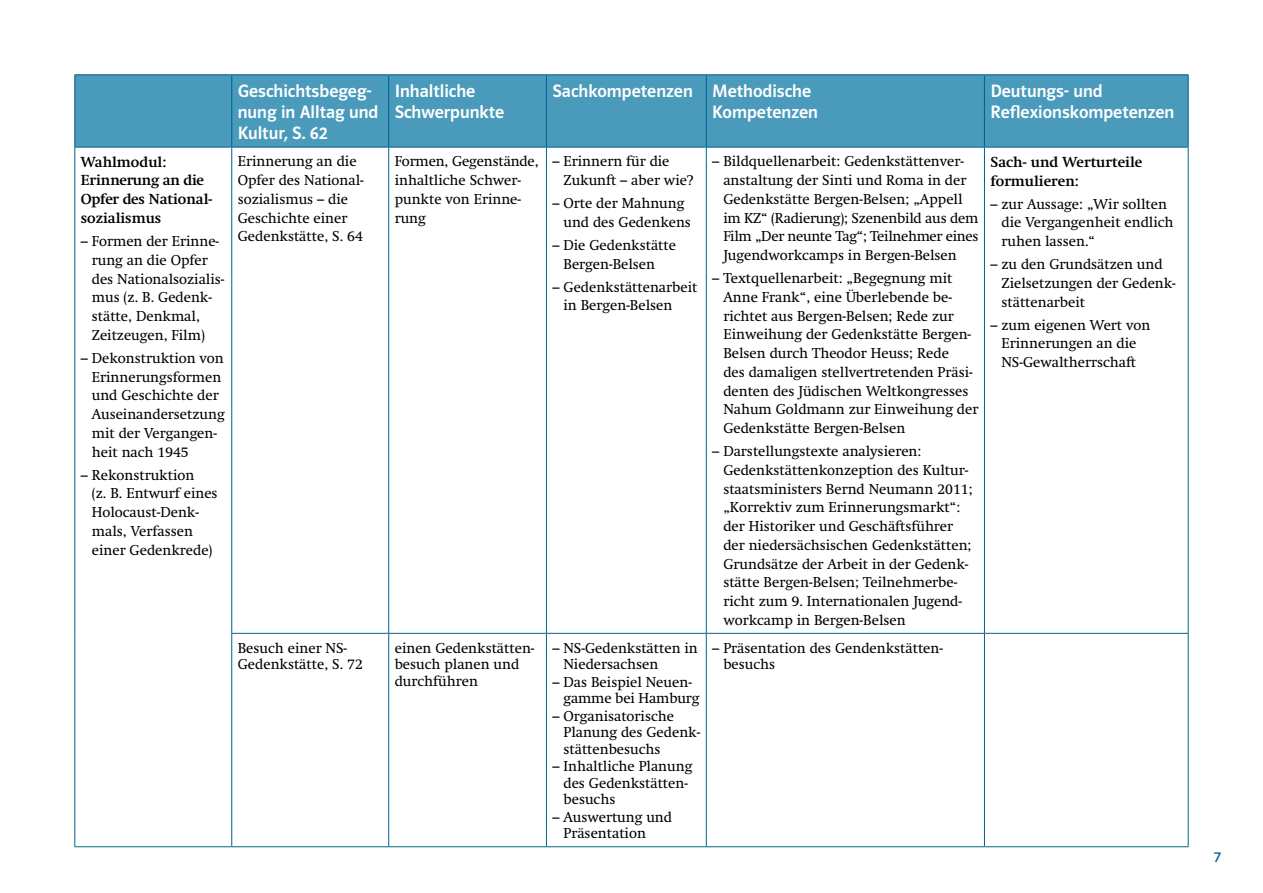
<style>
.page{position:relative;width:1263px;height:893px;background:#fff}
.page>*{position:absolute;margin:0;border:0;box-sizing:border-box;transform-origin:0 0}
.t1{font:18px/21px "Polo ST11 K Krftg";color:#fff}
.t2{font:15px "Polo ST11 K Buch";color:#00628b}
.t3{font:14.25px/18.8px "Klett Swift";color:#000}
.t4{font:700 14.25px/18.8px "Klett Swift";color:#000}
</style>
<div class="page">
<div style="left:75px;top:75px;width:1113px;height:72px;background:#499abb"></div>
<svg style="left:75px;top:148px;width:313px;height:698px"></svg>
<hr style="left:546px;top:75px;width:1px;height:72px;background:#00628b">
<hr style="left:706px;top:75px;width:1px;height:72px;background:#00628b">
<hr style="left:984px;top:75px;width:1px;height:72px;background:#00628b">
<hr style="left:388px;top:147px;width:1px;height:486px;background:#00628b">
<hr style="left:546px;top:147px;width:1px;height:486px;background:#00628b">
<hr style="left:706px;top:147px;width:1px;height:486px;background:#00628b">
<hr style="left:984px;top:147px;width:1px;height:486px;background:#00628b">
<hr style="left:388px;top:634px;width:1px;height:212px;background:#00628b">
<hr style="left:546px;top:634px;width:1px;height:212px;background:#00628b">
<hr style="left:706px;top:634px;width:1px;height:212px;background:#00628b">
<hr style="left:984px;top:634px;width:1px;height:212px;background:#00628b">
<hr style="left:388px;top:75px;width:1px;height:72px;background:#00628b">
<hr style="left:74px;top:75px;width:1px;height:72px;background:#00628b">
<hr style="left:231px;top:75px;width:1px;height:72px;background:#00628b">
<hr style="left:1188px;top:75px;width:1px;height:72px;background:#00628b">
<hr style="left:232px;top:74px;width:157px;height:1px;background:#00628b">
<hr style="left:389px;top:74px;width:157px;height:1px;background:#00628b">
<hr style="left:546px;top:74px;width:160px;height:1px;background:#00628b">
<hr style="left:706px;top:74px;width:278px;height:1px;background:#00628b">
<hr style="left:984px;top:74px;width:204px;height:1px;background:#00628b">
<hr style="left:232px;top:846px;width:157px;height:1px;background:#00628b">
<hr style="left:389px;top:846px;width:157px;height:1px;background:#00628b">
<hr style="left:546px;top:846px;width:160px;height:1px;background:#00628b">
<hr style="left:706px;top:846px;width:278px;height:1px;background:#00628b">
<hr style="left:984px;top:846px;width:204px;height:1px;background:#00628b">
<hr style="left:232px;top:147px;width:157px;height:1px;background:#00628b">
<hr style="left:389px;top:147px;width:157px;height:1px;background:#00628b">
<hr style="left:546px;top:147px;width:160px;height:1px;background:#00628b">
<hr style="left:706px;top:147px;width:278px;height:1px;background:#00628b">
<hr style="left:984px;top:147px;width:204px;height:1px;background:#00628b">
<hr style="left:1188px;top:147px;width:1px;height:486px;background:#00628b">
<hr style="left:231px;top:633px;width:158px;height:1px;background:#00628b">
<hr style="left:389px;top:633px;width:157px;height:1px;background:#00628b">
<hr style="left:546px;top:633px;width:160px;height:1px;background:#00628b">
<hr style="left:706px;top:633px;width:278px;height:1px;background:#00628b">
<hr style="left:984px;top:633px;width:204px;height:1px;background:#00628b">
<hr style="left:1188px;top:634px;width:1px;height:212px;background:#00628b">
<hr style="left:74px;top:74px;width:158px;height:1px;background:#00628b">
<hr style="left:74px;top:846px;width:158px;height:1px;background:#00628b">
<hr style="left:74px;top:147px;width:158px;height:1px;background:#00628b">
<hr style="left:74px;top:147px;width:1px;height:486px;background:#00628b">
<hr style="left:231px;top:147px;width:1px;height:486px;background:#00628b">
<hr style="left:74px;top:633px;width:1px;height:213px;background:#00628b">
<hr style="left:231px;top:634px;width:1px;height:212px;background:#00628b">
<p class="t4" style="left:81px;top:153px;width:133px">Wahlmodul:<br>Erinnerung an die<br>Opfer des National&shy;sozialismus</p>
<p class="t3" style="left:92px;top:232px;width:134px;text-indent:-11px">– Formen der Erinne&shy;rung an die Opfer des Nationalsozialis&shy;mus (z. B. Gedenk&shy;stätte, Denkmal,<br>Zeitzeugen, Film)</p>
<p class="t3" style="left:92px;top:349px;width:134px;text-indent:-11px">– Dekonstruktion von<br>Erinnerungsformen und Geschichte der<br>Auseinandersetzung mit der Vergangen&shy;heit nach 1945</p>
<p class="t3" style="left:92px;top:465px;width:127px;text-indent:-11px">– Rekonstruktion<br>(z. B. Entwurf eines<br>Holocaust-Denk&shy;mals, Verfassen einer Gedenkrede)</p>
<p class="t1" style="left:238px;top:81px;width:142px">Geschichtsbegeg&shy;nung in Alltag und<br>Kultur, S. 62</p>
<p class="t1" style="left:395px;top:81px;width:111px">Inhaltliche<br>Schwerpunkte</p>
<p class="t1" style="left:712px;top:81px;width:107px;text-indent:-160px">Sachkompetenzen Methodische<br>Kompetenzen</p>
<p class="t1" style="left:990px;top:81px;width:185px">Deutungs- und<br>Reflexionskompetenzen</p>
<p class="t3" style="left:238px;top:152px;width:127px">Erinnerung an die<br>Opfer des National&shy;sozialismus – die<br>Geschichte einer<br>Gedenkstätte, S. 64</p>
<p class="t3" style="left:395px;top:152px;width:145px">Formen, Gegenstände, inhaltliche Schwer&shy;punkte von Erinne&shy;rung</p>
<p class="t3" style="left:563px;top:152px;width:131px;text-indent:-11px">– Erinnern für die<br>Zukunft – aber wie?</p>
<p class="t3" style="left:563px;top:194px;width:129px;text-indent:-11px">– Orte der Mahnung und des Gedenkens</p>
<p class="t3" style="left:563px;top:236px;width:114px;text-indent:-11px">– Die Gedenkstätte<br>Bergen-Belsen</p>
<p class="t3" style="left:563px;top:277px;width:135px;text-indent:-11px">– Gedenkstättenarbeit in Bergen-Belsen</p>
<p class="t3" style="left:238px;top:640px;width:127px;line-height:16.5px">Besuch einer NS-<br>Gedenkstätte, S. 72</p>
<p class="t3" style="left:395px;top:640px;width:141px;line-height:16.5px">einen Gedenkstätten&shy;besuch planen und durchführen</p>
<p class="t3" style="left:563px;top:640px;width:136px;line-height:16.5px;text-indent:-11px">– NS-Gedenkstätten in<br>Niedersachsen</p>
<p class="t3" style="left:563px;top:674px;width:137px;line-height:16.5px;text-indent:-11px">– Das Beispiel Neuen&shy;gamme bei Hamburg</p>
<p class="t3" style="left:563px;top:708px;width:138px;line-height:16.5px;text-indent:-11px">– Organisatorische<br>Planung des Gedenk&shy;stättenbesuchs</p>
<p class="t3" style="left:563px;top:758px;width:130px;line-height:16.5px;text-indent:-11px">– Inhaltliche Planung des Gedenkstätten&shy;besuchs</p>
<p class="t3" style="left:563px;top:809px;width:110px;line-height:16.5px;text-indent:-11px">– Auswertung und<br>Präsentation</p>
<p class="t3" style="left:723px;top:152px;width:257px;text-indent:-11px">– Bildquellenarbeit: Gedenkstättenver&shy;anstaltung der Sinti und Roma in der Gedenkstätte Bergen-Belsen; „Appell im KZ“ (Radierung); Szenenbild aus dem Film „Der neunte Tag“; Teilnehmer eines Jugendworkcamps in Bergen-Belsen</p>
<p class="t3" style="left:723px;top:269px;width:257px;text-indent:-11px">– Textquellenarbeit: „Begegnung mit Anne Frank“, eine Überlebende be&shy;richtet aus Bergen-Belsen; Rede zur Einweihung der Gedenkstätte Bergen-Belsen durch Theodor Heuss; Rede<br>des damaligen stellvertretenden Präsi&shy;denten des Jüdischen Weltkongresses Nahum Goldmann zur Einweihung der Gedenkstätte Bergen-Belsen</p>
<p class="t3" style="left:723px;top:442px;width:251px;text-indent:-11px">– Darstellungstexte analysieren:<br>Gedenkstättenkonzeption des Kultur&shy;staatsministers Bernd Neumann 2011; „Korrektiv zum Erinnerungsmarkt“: der Historiker und Geschäftsführer der niedersächsischen Gedenkstätten; Grundsätze der Arbeit in der Gedenk&shy;stätte Bergen-Belsen; Teilnehmerbe&shy;richt zum 9. Internationalen Jugend&shy;workcamp in Bergen-Belsen</p>
<p class="t3" style="left:723px;top:640px;width:221px;line-height:16.5px;text-indent:-11px">– Präsentation des Gendenkstätten&shy;besuchs</p>
<p class="t4" style="left:990px;top:153px;width:153px">Sach- und Werturteile formulieren:</p>
<p class="t3" style="left:1001px;top:194px;width:173px;text-indent:-11px">– zur Aussage: „Wir sollten die Vergangenheit endlich ruhen lassen.“</p>
<p class="t3" style="left:1001px;top:255px;width:176px;text-indent:-11px">– zu den Grundsätzen und<br>Zielsetzungen der Gedenk&shy;stättenarbeit</p>
<p class="t3" style="left:990px;top:315px;width:161px;text-align:center">– zum eigenen Wert von<br>Erinnerungen an die<br>NS-Gewaltherrschaft</p>
<p class="t2" style="left:1214px;top:849px;width:8px">7</p>
</div>
